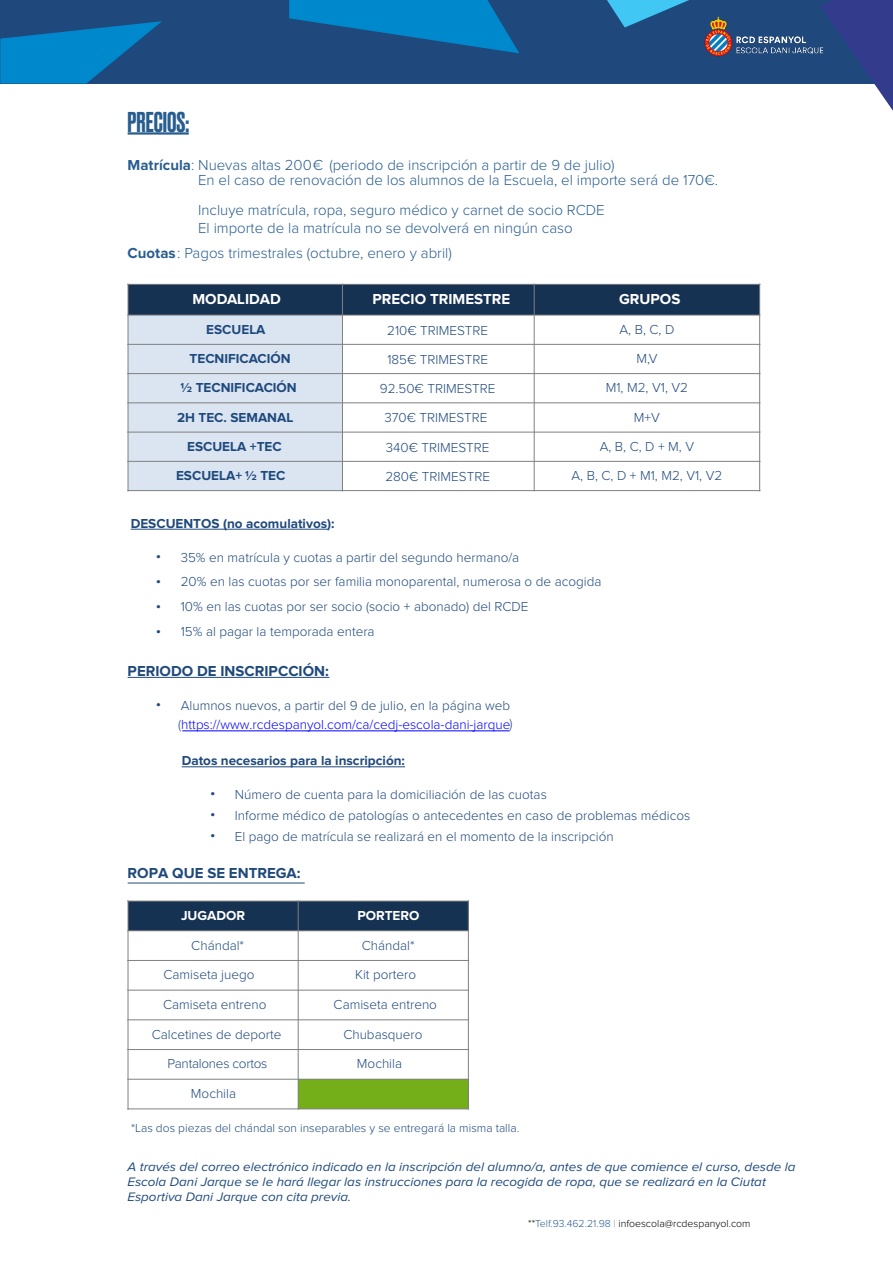
<style>
.page{position:relative;width:893px;height:1263px;background:#fff}
.page>*{position:absolute;margin:0;border:0;box-sizing:border-box;transform-origin:0 0}
.t1{font:500 27px "Druk";color:#285d90}
.t2{font:300 15px/18px "Proxima Nova";color:#285d90}
.t3{font:700 15px "Proxima Nova";color:#1f497d}
.t4{font:700 15px "Proxima Nova";color:#fff}
.t5{font:300 13.5px/29.2px "Proxima Nova";color:#1f497d;text-align:center}
.t6{font:700 13.5px "Proxima Nova";color:#1f497d}
.t7{font:300 13.5px "Proxima Nova";color:#00f}
.t8{font:300 13.5px/29.7px "Proxima Nova";letter-spacing:-.02em;color:#1f497d;text-align:center}
.t9{font:700 13.5px "Proxima Nova";color:#fff}
.t10{font:italic 12.75px/15.3px "Proxima Nova";color:#1f497d;scale:1.05 1}
.t11{font:300 12px "Proxima Nova";color:#1f497d}
.t12{font:300 10.5px "Proxima Nova";color:#000}
.s1{font-weight:700}
.s2{font-family:"Courier New";font-weight:400}
.s3{color:#1f497d}
.s4{color:#285d90}
.s5{color:#929292}
</style>
<div class="page">
<hr style="left:128px;top:132px;width:61px;height:3px;background:#285d90">
<hr style="left:128px;top:677px;width:201px;height:1px;background:#1f497d">
<hr style="left:182px;top:767px;width:223px;height:1px;background:#1f497d">
<hr style="left:128px;top:883px;width:177px;height:1px;background:#1f497d">
<hr style="left:182px;top:731px;width:327px;height:1px;background:#00f">
<div style="left:128px;top:284px;width:214px;height:31px;background:#163253"></div>
<div style="left:342px;top:284px;width:192px;height:31px;background:#163253"></div>
<div style="left:534px;top:284px;width:225px;height:31px;background:#163253"></div>
<div style="left:128px;top:315px;width:214px;height:29px;background:#dbe5f1"></div>
<div style="left:128px;top:344px;width:214px;height:30px;background:#dbe5f1"></div>
<div style="left:128px;top:374px;width:214px;height:29px;background:#dbe5f1"></div>
<div style="left:128px;top:403px;width:214px;height:29px;background:#dbe5f1"></div>
<div style="left:128px;top:432px;width:214px;height:29px;background:#dbe5f1"></div>
<div style="left:128px;top:461px;width:214px;height:30px;background:#dbe5f1"></div>
<hr style="left:342px;top:284px;width:1px;height:207px;background:#808080">
<hr style="left:534px;top:284px;width:1px;height:207px;background:#808080">
<hr style="left:127px;top:315px;width:633px;height:1px;background:#808080">
<hr style="left:127px;top:344px;width:633px;height:1px;background:#808080">
<hr style="left:127px;top:373px;width:633px;height:1px;background:#808080">
<hr style="left:127px;top:402px;width:633px;height:1px;background:#808080">
<hr style="left:127px;top:432px;width:633px;height:1px;background:#808080">
<hr style="left:127px;top:461px;width:633px;height:1px;background:#808080">
<hr style="left:128px;top:284px;width:1px;height:207px;background:#808080">
<hr style="left:759px;top:284px;width:1px;height:207px;background:#808080">
<hr style="left:127px;top:284px;width:633px;height:1px;background:#808080">
<hr style="left:127px;top:490px;width:633px;height:1px;background:#808080">
<div style="left:128px;top:901px;width:170px;height:30px;background:#163253"></div>
<div style="left:298px;top:901px;width:170px;height:30px;background:#163253"></div>
<div style="left:298px;top:1079px;width:170px;height:30px;background:#74af1a"></div>
<hr style="left:298px;top:900px;width:1px;height:210px;background:#808080">
<hr style="left:127px;top:930px;width:342px;height:1px;background:#808080">
<hr style="left:127px;top:960px;width:342px;height:1px;background:#808080">
<hr style="left:127px;top:990px;width:342px;height:1px;background:#808080">
<hr style="left:127px;top:1019px;width:342px;height:1px;background:#808080">
<hr style="left:127px;top:1049px;width:342px;height:1px;background:#808080">
<hr style="left:127px;top:1079px;width:342px;height:1px;background:#808080">
<hr style="left:128px;top:900px;width:1px;height:210px;background:#808080">
<hr style="left:468px;top:900px;width:1px;height:210px;background:#808080">
<hr style="left:127px;top:901px;width:342px;height:1px;background:#808080">
<hr style="left:127px;top:1109px;width:342px;height:1px;background:#808080">
<hr style="left:131px;top:529px;width:197px;height:1px;background:#1f497d">
<div style="left:0;top:0;width:892px;height:84px;background:#1f497d"></div>
<img style="left:704px;top:16px;width:115px;height:41px">
<svg style="left:289px;top:0;width:230px;height:53px"></svg>
<svg style="left:607px;top:0;width:82px;height:27px"></svg>
<svg style="left:819px;top:0;width:73px;height:109px"></svg>
<svg style="left:0;top:21px;width:162px;height:63px"></svg>
<h1 class="t1" style="left:128px;top:103px;width:63px">PRECIOS:</h1>
<p class="t2" style="left:128px;top:157px;width:488px"><span class="s1">Matrícula</span>: Nuevas altas 200€ (periodo de inscripción a partir de 9 de julio)</p>
<p class="t2" style="left:198px;top:202px;width:408px">Incluye matrícula, ropa, seguro médico y carnet de socio RCDE<br>El importe de la matrícula no se devolverá en ningún caso</p>
<p class="t2" style="left:128px;top:245px;width:326px"><span class="s1">Cuotas</span> : Pagos trimestrales (octubre, enero y abril)</p>
<p class="t2" style="left:198px;top:172px;width:521px">En el caso de renovación de los alumnos de la Escuela, el importe será de 170€.</p>
<p class="t4" style="left:192px;top:292px;width:90px">MODALIDAD</p>
<p class="t4" style="left:372px;top:292px;width:139px">PRECIO TRIMESTRE</p>
<p class="t4" style="left:619px;top:292px;width:63px">GRUPOS</p>
<p class="t6" style="left:206px;top:323px;width:61px">ESCUELA</p>
<p class="t5" style="left:619px;top:315px;width:56px">A, B, C, D</p>
<p class="t6" style="left:190px;top:353px;width:103px">TECNIFICACIÓN</p>
<p class="t5" style="left:636px;top:345px;width:23px">M,V</p>
<p class="t6" style="left:180px;top:382px;width:118px">½ TECNIFICACIÓN</p>
<p class="t5" style="left:605px;top:374px;width:84px">M1, M2, V1, V2</p>
<p class="t6" style="left:177px;top:411px;width:118px">2H TEC. SEMANAL</p>
<p class="t5" style="left:634px;top:403px;width:28px">M+V</p>
<p class="t6" style="left:187px;top:440px;width:96px">ESCUELA +TEC</p>
<p class="t5" style="left:599px;top:432px;width:96px">A, B, C, D + M, V</p>
<p class="t6" style="left:176px;top:470px;width:111px">ESCUELA+ ½ TEC</p>
<p class="t5" style="left:571px;top:462px;width:152px">A, B, C, D + M1, M2, V1, V2</p>
<p class="t5" style="left:380px;top:316px;width:117px">210€ TRIMESTRE<br>185€ TRIMESTRE<br>92.50€ TRIMESTRE<br>370€ TRIMESTRE<br>340€ TRIMESTRE<br>280€ TRIMESTRE</p>
<p class="t6" style="left:131px;top:517px;width:205px">DESCUENTOS (no acomulativos):</p>
<p class="t5" style="left:155px;top:543px;width:366px"><span class="s2">•</span> 35% en matrícula y cuotas a partir del segundo hermano/a</p>
<p class="t5" style="left:155px;top:568px;width:448px"><span class="s2">•</span> 20% en las cuotas por ser familia monoparental, numerosa o de acogida</p>
<p class="t5" style="left:155px;top:593px;width:375px"><span class="s2">•</span> 10% en las cuotas por ser socio (socio + abonado) del RCDE</p>
<p class="t5" style="left:155px;top:618px;width:221px"><span class="s2">•</span> 15% al pagar la temporada entera</p>
<p class="t3" style="left:128px;top:664px;width:203px">PERIODO DE INSCRIPCCIÓN:</p>
<p class="t5" style="left:155px;top:692px;width:357px"><span class="s2">•</span> Alumnos nuevos, a partir del 9 de julio, en la página web</p>
<p class="t7" style="left:178px;top:719px;width:336px"><span class="s3">(</span>https://www.rcdespanyol.com/ca/cedj-escola-dani-jarque<span class="s3">)</span></p>
<p class="t6" style="left:182px;top:754px;width:225px">Datos necesarios para la inscripción:</p>
<p class="t5" style="left:209px;top:781px;width:339px"><span class="s2">•</span> Número de cuenta para la domiciliación de las cuotas</p>
<p class="t5" style="left:209px;top:802px;width:483px"><span class="s2">•</span> Informe médico de patologías o antecedentes en caso de problemas médicos</p>
<p class="t5" style="left:209px;top:823px;width:406px"><span class="s2">•</span> El pago de matrícula se realizará en el momento de la inscripción</p>
<p class="t3" style="left:128px;top:866px;width:174px">ROPA QUE SE ENTREGA:</p>
<p class="t9" style="left:181px;top:909px;width:66px">JUGADOR</p>
<p class="t9" style="left:357px;top:909px;width:64px">PORTERO</p>
<p class="t5" style="left:191px;top:931px;width:54px">Chándal*</p>
<p class="t5" style="left:362px;top:931px;width:54px">Chándal*</p>
<p class="t5" style="left:163px;top:961px;width:92px">Camiseta juego</p>
<p class="t5" style="left:355px;top:961px;width:63px">Kit portero</p>
<p class="t5" style="left:163px;top:990px;width:105px">Camiseta entreno</p>
<p class="t5" style="left:333px;top:990px;width:105px">Camiseta entreno</p>
<p class="t5" style="left:152px;top:1020px;width:131px">Calcetines de deporte</p>
<p class="t5" style="left:343px;top:1021px;width:81px">Chubasquero</p>
<p class="t8" style="left:167px;top:1050px;width:101px">Pantalones cortos<br>Mochila</p>
<p class="t5" style="left:357px;top:1050px;width:47px">Mochila</p>
<p class="t11" style="left:131px;top:1121px;width:390px">*Las dos piezas del chándal son inseparables y se entregará la misma talla.</p>
<p class="t10" style="left:127px;top:1159px;width:637px">A través del correo electrónico indicado en la inscripción del alumno/a, antes de que comience el curso, desde la<br>Escola Dani Jarque se le hará llegar las instrucciones para la recogida de ropa, que se realizará en la Ciutat<br>Esportiva Dani Jarque con cita previa.</p>
<p class="t12" style="left:528px;top:1218px;width:224px">**<span class="s4">Telf.93.462.21.98</span> <span class="s5">|</span> infoescola@rcdespanyol.com</p>
</div>
